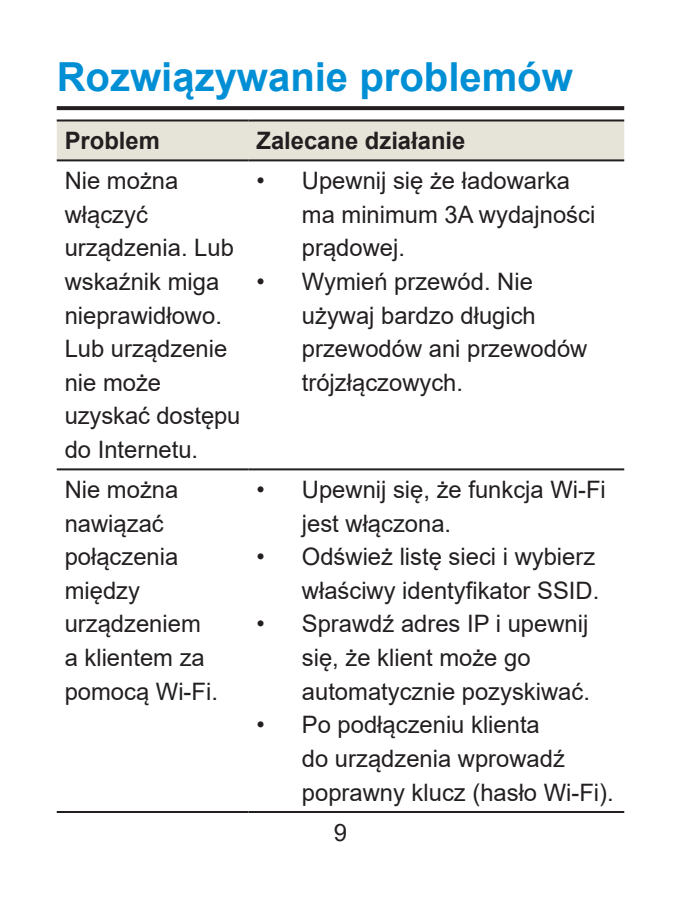
<style>
.page{position:relative;width:681px;height:908px;background:#fff}
.page>*{position:absolute;margin:0;border:0;box-sizing:border-box;transform-origin:0 0}
.二级标题{font:700 40px "Arial";color:#008fd5}
.正文{font:24px/33.6px "Arial";color:#231f20}
.正文-2{font:700 24px "Arial";color:#231f20}
</style>
<div class="page">
<svg style="left:57px;top:106px;width:567px;height:4px;background:#2a2627"></svg>
<div style="left:57px;top:121px;width:567px;height:38px;background:#e6e4d9"></div>
<hr style="left:57px;top:119px;width:191px;height:2px;background:#231f20">
<hr style="left:248px;top:119px;width:376px;height:2px;background:#231f20">
<hr style="left:57px;top:159px;width:191px;height:2px;background:#231f20">
<hr style="left:248px;top:159px;width:376px;height:2px;background:#231f20">
<hr style="left:57px;top:468px;width:191px;height:2px;background:#231f20">
<hr style="left:248px;top:468px;width:376px;height:2px;background:#231f20">
<hr style="left:57px;top:810px;width:191px;height:2px;background:#231f20">
<hr style="left:248px;top:810px;width:376px;height:2px;background:#231f20">
<p class="二级标题" style="left:57px;top:49px;width:517px">Rozwiązywanie problemów</p>
<p class="正文-2" style="left:65px;top:124px;width:97px">Problem</p>
<p class="正文-2" style="left:256px;top:124px;width:210px">Zalecane działanie</p>
<p class="正文" style="left:65px;top:163px;width:171px">Nie można włączyć urządzenia. Lub wskaźnik miga nieprawidłowo.</p>
<p class="正文" style="left:65px;top:331px;width:177px">Lub urządzenie nie może uzyskać dostępu do Internetu.</p>
<p class="正文" style="left:302px;top:163px;width:295px;text-indent:-45px">• Upewnij się że ładowarka ma minimum 3A wydajności prądowej.</p>
<p class="正文" style="left:302px;top:264px;width:287px;text-indent:-45px">• Wymień przewód. Nie używaj bardzo długich przewodów ani przewodów trójzłączowych.</p>
<p class="正文" style="left:65px;top:472px;width:155px">Nie można nawiązać połączenia między urządzeniem a klientem za pomocą Wi-Fi.</p>
<p class="正文" style="left:302px;top:472px;width:305px;text-indent:-45px">• Upewnij się, że funkcja Wi-Fi jest włączona.</p>
<p class="正文" style="left:256px;top:539px;width:344px;text-align:right">• Odśwież listę sieci i wybierz właściwy identyfikator SSID.</p>
<p class="正文" style="left:302px;top:606px;width:289px;text-indent:-45px">• Sprawdź adres IP i upewnij się, że klient może go automatycznie pozyskiwać.</p>
<p class="正文" style="left:302px;top:707px;width:313px;text-indent:-45px">• Po podłączeniu klienta<br>do urządzenia wprowadź poprawny klucz (hasło Wi-Fi).</p>
<p class="正文" style="left:333px;top:815px;width:15px">9</p>
</div>
